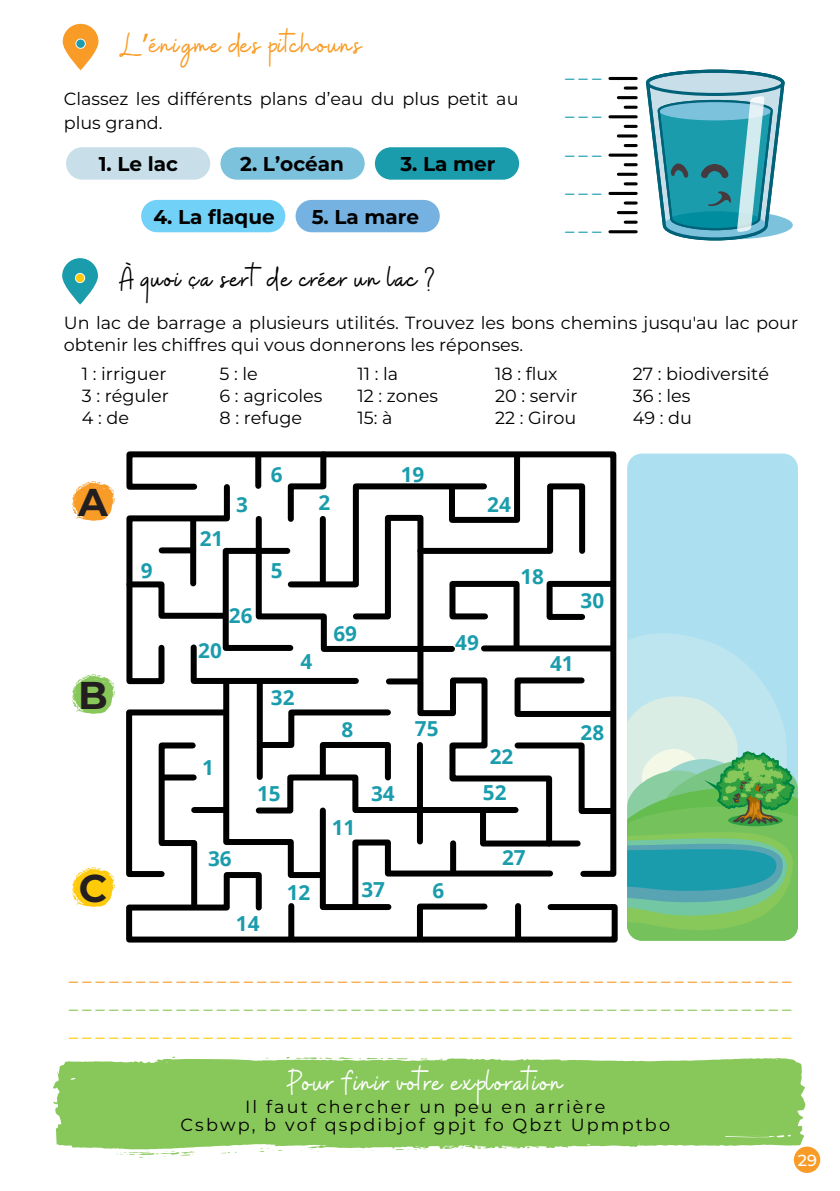
<style>
.page{position:relative;width:840px;height:1191px;background:#fff}
.page>*{position:absolute;margin:0;border:0;box-sizing:border-box;transform-origin:0 0}
.t1{font:700 38.8px "Montserrat";color:#231f20}
.t2{font:35.2px "Buffalo";color:#fff}
.t3{font:34.2px "Buffalo";color:#000001}
.t4{font:34.2px "Buffalo";color:#f89c27}
.t5{font:700 20.8px "Open Sans";color:#1a9cac}
.t6{font:700 20px "Montserrat";color:#000001}
.t7{font:17.6px/22px "Montserrat";color:#000001}
.t8{font:17.6px/18px "Montserrat";letter-spacing:.12em;color:#000001;text-align:center}
.t9{font:17.6px "Montserrat";color:#feca0a;scale:2 1}
.t10{font:17.6px "Montserrat";color:#88c75a;scale:2 1}
.t11{font:17.6px "Montserrat";color:#f89c27;scale:2 1}
.t12{font:17.6px/38.4px "Montserrat";color:#1a9cac;text-align:justify;scale:2 1}
.t13{font:500 16px "Montserrat";color:#fff}
.s1{font-family:"Myriad Pro"}
</style>
<div class="page">
<svg style="left:63px;top:24px;width:35px;height:46px"></svg>
<svg style="left:75px;top:39px;width:11px;height:10px"></svg>
<div style="left:76px;top:40px;width:9px;height:8px;background:#1a9cac;border-radius:50%"></div>
<svg style="left:62px;top:258px;width:36px;height:46px"></svg>
<svg style="left:75px;top:273px;width:10px;height:10px"></svg>
<div style="left:76px;top:274px;width:8px;height:8px;background:#feca0a;border-radius:50%"></div>
<svg style="left:53px;top:1056px;width:751px;height:102px;background:#9acf74"></svg>
<div style="left:66px;top:147px;width:144px;height:33px;background:#c8dfe9;border-radius:16px"></div>
<div style="left:220px;top:147px;width:144px;height:33px;background:#7cc2dd;border-radius:16px"></div>
<div style="left:375px;top:147px;width:144px;height:33px;background:#1a9cac;border-radius:16px"></div>
<div style="left:141px;top:200px;width:144px;height:32px;background:#72d1f6;border-radius:16px"></div>
<div style="left:295px;top:200px;width:144px;height:32px;background:#75b2e1;border-radius:16px"></div>
<hr style="left:609px;top:77px;width:26px;height:3px;background:#000001">
<svg style="left:625px;top:86px;width:10px;height:4px"></svg>
<hr style="left:618px;top:96px;width:17px;height:3px;background:#000001">
<svg style="left:625px;top:106px;width:10px;height:3px"></svg>
<hr style="left:609px;top:115px;width:26px;height:3px;background:#000001">
<svg style="left:625px;top:125px;width:10px;height:3px"></svg>
<hr style="left:618px;top:134px;width:17px;height:3px;background:#000001">
<svg style="left:625px;top:144px;width:10px;height:3px"></svg>
<hr style="left:609px;top:154px;width:26px;height:3px;background:#000001">
<svg style="left:625px;top:163px;width:10px;height:3px"></svg>
<hr style="left:618px;top:173px;width:17px;height:3px;background:#000001">
<svg style="left:625px;top:182px;width:10px;height:3px"></svg>
<hr style="left:609px;top:192px;width:26px;height:3px;background:#000001">
<svg style="left:625px;top:201px;width:10px;height:4px"></svg>
<hr style="left:618px;top:211px;width:17px;height:3px;background:#000001">
<svg style="left:625px;top:221px;width:10px;height:3px"></svg>
<hr style="left:609px;top:230px;width:26px;height:3px;background:#000001">
<svg style="left:646px;top:69px;width:139px;height:172px;background:#6db5c2"></svg>
<svg style="left:72px;top:481px;width:43px;height:40px"></svg>
<svg style="left:72px;top:674px;width:43px;height:40px"></svg>
<svg style="left:72px;top:867px;width:43px;height:40px"></svg>
<svg style="left:126px;top:451px;width:492px;height:492px"></svg>
<div style="left:627px;top:453px;width:170px;height:176px;background:#acdfef"></div>
<svg style="left:627px;top:629px;width:170px;height:311px;background:#8acaac"></svg>
<div style="left:793px;top:1146px;width:26px;height:27px;background:#f89c27;border-radius:50%"></div>
<h3 class="t4" style="left:119px;top:27px;width:244px">L<span class="s1">’</span>énigme des pitchouns</h3>
<p class="t7" style="left:64px;top:87px;width:456px;line-height:24px">Classez les différents plans d’eau du plus petit au plus grand.</p>
<p class="t6" style="left:99px;top:150px;width:81px">1. Le lac</p>
<p class="t6" style="left:240px;top:150px;width:105px">2. L’océan</p>
<p class="t6" style="left:153px;top:203px;width:123px">4. La flaque</p>
<p class="t6" style="left:311px;top:203px;width:109px">5. La mare</p>
<p class="t6" style="left:400px;top:150px;width:97px">3. La mer</p>
<p class="t12" style="left:563px;top:58px;width:22px">--- --- --- --- ---</p>
<h3 class="t3" style="left:119px;top:261px;width:317px">À quoi ça sert de créer un lac ?</h3>
<p class="t7" style="left:64px;top:311px;width:735px">Un lac de barrage a plusieurs utilités. Trouvez les bons chemins jusqu'au lac pour obtenir les chiffres qui vous donnerons les réponses.</p>
<p class="t7" style="left:82px;top:362px;width:88px">1 : irriguer<br>3 : réguler<br>4 : de</p>
<p class="t7" style="left:219px;top:362px;width:104px">5 : le<br>6 : agricoles<br>8 : refuge</p>
<p class="t7" style="left:357px;top:362px;width:82px">11 : la<br>12 : zones<br>15: à</p>
<p class="t7" style="left:495px;top:362px;width:84px">18 : flux<br>20 : servir<br>22 : Girou</p>
<p class="t7" style="left:632px;top:362px;width:138px">27 : biodiversité<br>36 : les<br>49 : du</p>
<h1 class="t1" style="left:78px;top:476px;width:31px">A</h1>
<p class="t5" style="left:141px;top:555px;width:13px">9</p>
<h1 class="t1" style="left:78px;top:669px;width:31px">B</h1>
<h1 class="t1" style="left:79px;top:862px;width:30px">C</h1>
<p class="t5" style="left:200px;top:523px;width:25px">21</p>
<p class="t5" style="left:236px;top:489px;width:13px">3</p>
<p class="t5" style="left:271px;top:460px;width:13px">6</p>
<p class="t5" style="left:271px;top:555px;width:13px">5</p>
<p class="t5" style="left:400px;top:460px;width:25px">19</p>
<p class="t5" style="left:318px;top:487px;width:13px">2</p>
<p class="t5" style="left:487px;top:489px;width:25px">24</p>
<p class="t5" style="left:520px;top:562px;width:25px">18</p>
<p class="t5" style="left:198px;top:635px;width:25px">20</p>
<p class="t5" style="left:229px;top:601px;width:25px">26</p>
<p class="t5" style="left:300px;top:646px;width:13px">4</p>
<p class="t5" style="left:271px;top:682px;width:25px">32</p>
<p class="t5" style="left:202px;top:753px;width:13px">1</p>
<p class="t5" style="left:257px;top:779px;width:25px">15</p>
<p class="t5" style="left:333px;top:618px;width:25px">69</p>
<p class="t5" style="left:341px;top:714px;width:13px">8</p>
<p class="t5" style="left:331px;top:813px;width:25px">11</p>
<p class="t5" style="left:371px;top:778px;width:25px">34</p>
<p class="t5" style="left:455px;top:627px;width:25px">49</p>
<p class="t5" style="left:414px;top:714px;width:25px">75</p>
<p class="t5" style="left:489px;top:741px;width:25px">22</p>
<p class="t5" style="left:482px;top:778px;width:25px">52</p>
<p class="t5" style="left:549px;top:648px;width:25px">41</p>
<p class="t5" style="left:208px;top:844px;width:25px">36</p>
<p class="t5" style="left:236px;top:908px;width:25px">14</p>
<p class="t5" style="left:361px;top:874px;width:25px">37</p>
<p class="t5" style="left:286px;top:877px;width:25px">12</p>
<p class="t5" style="left:432px;top:875px;width:13px">6</p>
<p class="t5" style="left:502px;top:843px;width:25px">27</p>
<p class="t5" style="left:580px;top:586px;width:25px">30</p>
<p class="t5" style="left:580px;top:718px;width:25px">28</p>
<p class="t11" style="left:67px;top:968px;width:365px">------------------------------------------------------</p>
<p class="t10" style="left:67px;top:996px;width:365px">------------------------------------------------------</p>
<p class="t9" style="left:67px;top:1024px;width:365px">------------------------------------------------------</p>
<h2 class="t2" style="left:287px;top:1064px;width:278px">Pour finir votre exploration</h2>
<p class="t8" style="left:180px;top:1097px;width:491px">Il faut chercher un peu en arrière<br>Csbwp, b vof qspdibjof gpjt fo Qbzt Upmptbo</p>
<p class="t13" style="left:797px;top:1149px;width:21px">29</p>
</div>
